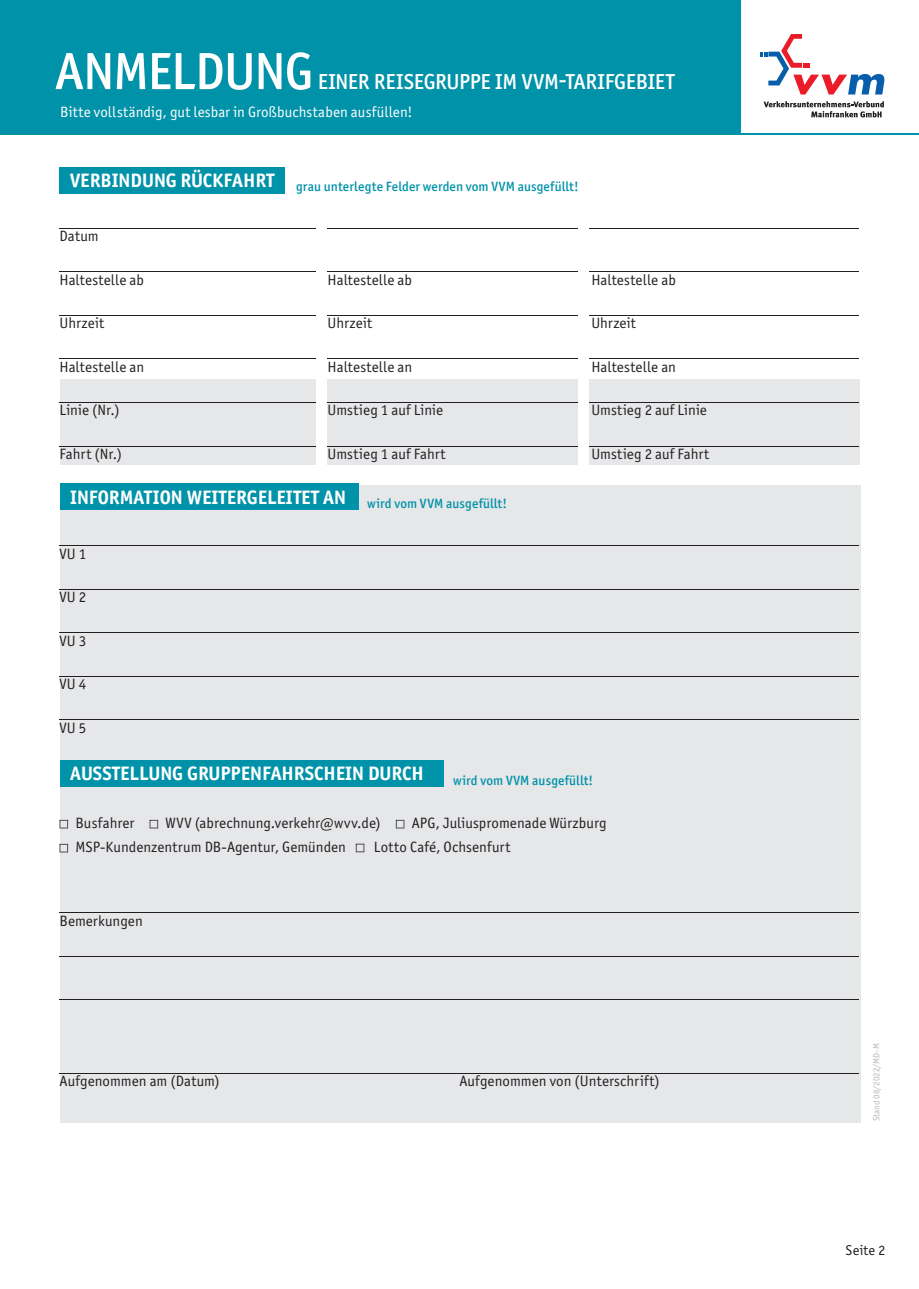
<style>
.page{position:relative;width:919px;height:1289px;background:#fff}
.page>*{position:absolute;margin:0;border:0;box-sizing:border-box;transform-origin:0 0}
.t1{font:500 52.5px "Officina Sans ITC Pro";letter-spacing:-.02em;color:#fff}
.t2{font:500 21.75px "Officina Sans ITC Pro";letter-spacing:-.01em;color:#fff}
.t3{font:700 19.5px "Officina Sans ITC Pro";color:#fff}
.t4{font:15px "Officina Sans ITC Pro";letter-spacing:.005em;color:#231f20}
.t5{font:15px "Officina Sans ITC Pro";letter-spacing:.01em;color:#fff}
.t6{font:14.25px "Officina Sans ITC Pro";letter-spacing:.015em;color:#231f20}
.t7{font:500 13.5px "Officina Sans ITC Pro";letter-spacing:.01em;color:#0092a8}
.t8{font:9px "Officina Sans ITC Pro";color:#b1b9bf}
</style>
<div class="page">
<svg style="left:125px;top:193px;width:21px;height:1px"></svg>
<div style="left:0;top:0;width:740px;height:135px;background:#0092a8"></div>
<svg style="left:763px;top:101px;width:121px;height:16px"></svg>
<svg style="left:760px;top:34px;width:124px;height:60px"></svg>
<hr style="left:726px;top:133px;width:192px;height:2px;background:#0092a8">
<div style="left:60px;top:379px;width:799px;height:86px;background:#e6e7e9"></div>
<div style="left:60px;top:485px;width:800px;height:637px;background:#e6e7e9"></div>
<hr style="left:60px;top:228px;width:799px;height:1px;background:#231f20">
<hr style="left:60px;top:272px;width:799px;height:1px;background:#231f20">
<hr style="left:60px;top:315px;width:799px;height:1px;background:#231f20">
<hr style="left:60px;top:359px;width:799px;height:1px;background:#231f20">
<hr style="left:60px;top:402px;width:799px;height:1px;background:#231f20">
<hr style="left:60px;top:446px;width:799px;height:1px;background:#231f20">
<hr style="left:60px;top:545px;width:799px;height:1px;background:#231f20">
<hr style="left:60px;top:589px;width:799px;height:1px;background:#231f20">
<hr style="left:60px;top:632px;width:799px;height:1px;background:#231f20">
<hr style="left:60px;top:676px;width:799px;height:1px;background:#231f20">
<hr style="left:60px;top:719px;width:799px;height:1px;background:#231f20">
<hr style="left:60px;top:912px;width:799px;height:1px;background:#231f20">
<hr style="left:60px;top:956px;width:799px;height:1px;background:#231f20">
<hr style="left:60px;top:999px;width:799px;height:1px;background:#231f20">
<hr style="left:60px;top:1072px;width:799px;height:1px;background:#231f20">
<div style="left:60px;top:167px;width:225px;height:26px;background:#0092a8"></div>
<div style="left:60px;top:483px;width:298px;height:27px;background:#0092a8"></div>
<div style="left:60px;top:760px;width:383px;height:26px;background:#0092a8"></div>
<svg style="left:60px;top:819px;width:8px;height:9px"></svg>
<svg style="left:150px;top:819px;width:8px;height:9px"></svg>
<svg style="left:396px;top:819px;width:8px;height:9px"></svg>
<svg style="left:60px;top:843px;width:8px;height:9px"></svg>
<div style="left:316px;top:221px;width:10px;height:245px;background:#fff"></div>
<div style="left:578px;top:221px;width:11px;height:245px;background:#fff"></div>
<svg style="left:356px;top:843px;width:8px;height:9px"></svg>
<h1 class="t1" style="left:55px;top:40px;width:260px">ANMELDUNG</h1>
<h2 class="t2" style="left:318px;top:69px;width:358px">EINER REISEGRUPPE IM VVM-TARIFGEBIET</h2>
<p class="t5" style="left:60px;top:103px;width:353px">Bitte vollständig, gut lesbar in Großbuchstaben ausfüllen!</p>
<p class="t7" style="left:70px;top:178px;width:510px"><sup>VERBINDUNG</sup> <sup>RÜCKFAHRT</sup> grau unterlegte Felder werden vom VVM ausgefüllt!</p>
<p class="t4" style="left:60px;top:227px;width:41px">Datum</p>
<p class="t4" style="left:60px;top:271px;width:86px">Haltestelle ab</p>
<p class="t4" style="left:327px;top:271px;width:86px">Haltestelle ab</p>
<p class="t4" style="left:591px;top:271px;width:86px">Haltestelle ab</p>
<p class="t4" style="left:60px;top:314px;width:46px">Uhrzeit</p>
<p class="t4" style="left:327px;top:314px;width:46px">Uhrzeit</p>
<p class="t4" style="left:591px;top:314px;width:46px">Uhrzeit</p>
<p class="t4" style="left:60px;top:358px;width:86px">Haltestelle an</p>
<p class="t4" style="left:327px;top:358px;width:86px">Haltestelle an</p>
<p class="t4" style="left:591px;top:358px;width:86px">Haltestelle an</p>
<p class="t4" style="left:60px;top:401px;width:61px">Linie (Nr.)</p>
<p class="t4" style="left:327px;top:401px;width:117px">Umstieg 1 auf Linie</p>
<p class="t4" style="left:591px;top:401px;width:117px">Umstieg 2 auf Linie</p>
<p class="t4" style="left:60px;top:445px;width:64px">Fahrt (Nr.)</p>
<p class="t4" style="left:327px;top:445px;width:119px">Umstieg 1 auf Fahrt</p>
<p class="t4" style="left:591px;top:445px;width:119px">Umstieg 2 auf Fahrt</p>
<h3 class="t3" style="left:70px;top:485px;width:438px">INFORMATION WEITERGELEITET AN <sub>wird</sub> <sub>vom</sub> <sub>VVM</sub> <sub>ausgefüllt!</sub></h3>
<p class="t4" style="left:60px;top:545px;width:28px">VU 1</p>
<p class="t4" style="left:60px;top:588px;width:28px">VU 2</p>
<p class="t4" style="left:60px;top:632px;width:28px">VU 3</p>
<p class="t4" style="left:60px;top:675px;width:28px">VU 4</p>
<p class="t4" style="left:60px;top:719px;width:28px">VU 5</p>
<h3 class="t3" style="left:70px;top:761px;width:355px">AUSSTELLUNG GRUPPENFAHRSCHEIN DURCH</h3>
<p class="t7" style="left:453px;top:772px;width:141px">wird vom VVM ausgefüllt!</p>
<p class="t4" style="left:76px;top:814px;width:60px">Busfahrer</p>
<p class="t4" style="left:166px;top:814px;width:217px">WVV (abrechnung.verkehr@wvv.de)</p>
<p class="t4" style="left:412px;top:814px;width:196px">APG, Juliuspromenade Würzburg</p>
<p class="t4" style="left:76px;top:838px;width:272px">MSP-Kundenzentrum DB-Agentur, Gemünden</p>
<p class="t4" style="left:374px;top:838px;width:138px">Lotto Café, Ochsenfurt</p>
<p class="t4" style="left:60px;top:911px;width:85px">Bemerkungen</p>
<p class="t4" style="left:60px;top:1072px;width:162px">Aufgenommen am (Datum)</p>
<p class="t4" style="left:459px;top:1072px;width:202px">Aufgenommen von (Unterschrift)</p>
<p class="t8" style="left:871px;top:1121px;width:79px;rotate:-90deg">Stand 08/2022/MD-M</p>
<p class="t6" style="left:845px;top:1241px;width:41px">Seite 2</p>
</div>
